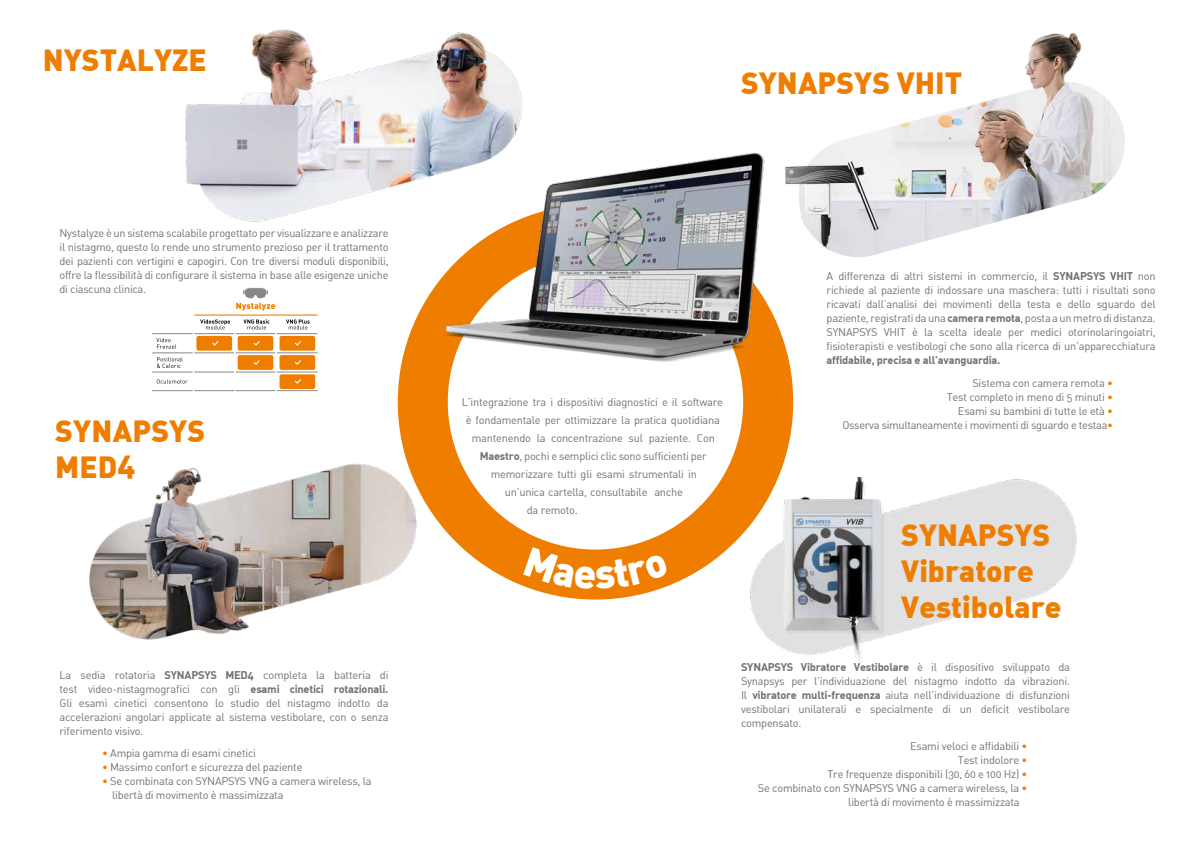
<style>
.page{position:relative;width:1191px;height:842px;background:#fff}
.page>*{position:absolute;margin:0;border:0;box-sizing:border-box;transform-origin:0 0}
.t1{font:900 30px/36px "DIN Alternate";color:#ef7d00}
.t2{font:11px/14px "DIN Alternate";letter-spacing:-.02em;color:#6f7271;text-align:justify}
.t3{font:700 11px/22.5px "DIN Alternate";letter-spacing:-.02em;color:#6f7271}
.s1{font-weight:700}
.s2{color:#ef7d00}
.s3{font-weight:400}
.s4{font-weight:400;color:#ef7d00}
.s5{color:#fff}
</style>
<div class="page">
<div style="left:398px;top:204px;width:395px;height:395px;border:50px solid #ef7d00;border-radius:50%"></div>
<img style="left:720px;top:477px;width:357px;height:185px">
<img style="left:185px;top:29px;width:338px;height:193px">
<img style="left:89px;top:415px;width:352px;height:225px">
<img style="left:366px;top:123px;width:428px;height:289px">
<div style="left:196px;top:336px;width:36px;height:15px;background:#ef7d00;border-radius:2px"></div>
<div style="left:238px;top:336px;width:35px;height:15px;background:#ef7d00;border-radius:2px"></div>
<div style="left:238px;top:355px;width:35px;height:15px;background:#ef7d00;border-radius:2px"></div>
<div style="left:279px;top:336px;width:36px;height:15px;background:#ef7d00;border-radius:2px"></div>
<div style="left:279px;top:355px;width:36px;height:15px;background:#ef7d00;border-radius:2px"></div>
<div style="left:279px;top:374px;width:36px;height:15px;background:#ef7d00;border-radius:2px"></div>
<hr style="left:152px;top:333px;width:41px;height:1px;background:#878787">
<hr style="left:194px;top:333px;width:40px;height:1px;background:#878787">
<hr style="left:236px;top:333px;width:39px;height:1px;background:#878787">
<hr style="left:277px;top:333px;width:40px;height:1px;background:#878787">
<hr style="left:152px;top:353px;width:41px;height:1px;background:#878787">
<hr style="left:194px;top:353px;width:40px;height:1px;background:#878787">
<hr style="left:236px;top:353px;width:39px;height:1px;background:#878787">
<hr style="left:277px;top:353px;width:40px;height:1px;background:#878787">
<hr style="left:152px;top:372px;width:41px;height:1px;background:#878787">
<hr style="left:194px;top:372px;width:40px;height:1px;background:#878787">
<hr style="left:236px;top:372px;width:39px;height:1px;background:#878787">
<hr style="left:277px;top:372px;width:40px;height:1px;background:#878787">
<hr style="left:152px;top:390px;width:41px;height:1px;background:#878787">
<hr style="left:194px;top:390px;width:40px;height:1px;background:#878787">
<hr style="left:236px;top:390px;width:39px;height:1px;background:#878787">
<hr style="left:277px;top:390px;width:40px;height:1px;background:#878787">
<hr style="left:194px;top:314px;width:41px;height:2px;background:#ef7d00">
<hr style="left:235px;top:314px;width:41px;height:2px;background:#ef7d00">
<hr style="left:276px;top:314px;width:41px;height:2px;background:#ef7d00">
<svg style="left:236px;top:288px;width:39px;height:22px"></svg>
<svg style="left:243px;top:319px;width:26px;height:10px"></svg>
<svg style="left:286px;top:319px;width:24px;height:10px"></svg>
<svg style="left:200px;top:319px;width:36px;height:73px"></svg>
<svg style="left:253px;top:341px;width:7px;height:5px"></svg>
<svg style="left:295px;top:341px;width:6px;height:5px"></svg>
<svg style="left:253px;top:360px;width:7px;height:5px"></svg>
<svg style="left:295px;top:360px;width:6px;height:5px"></svg>
<svg style="left:156px;top:333px;width:37px;height:59px"></svg>
<svg style="left:295px;top:379px;width:6px;height:5px"></svg>
<img style="left:768px;top:33px;width:357px;height:245px">
<div style="left:523px;top:547px;width:146px;height:42px;background:#ef7d00"></div>
<h1 class="t1" style="left:43px;top:40px;width:166px">NYSTALYZE</h1>
<p class="t2" style="left:60px;top:226px;width:330px">Nystalyze è un sistema scalabile progettato per visualizzare e analizzare il nistagmo, questo lo rende uno strumento prezioso per il trattamento dei pazienti con vertigini e capogiri. Con tre diversi moduli disponibili, offre la flessibilità di configurare il sistema in base alle esigenze uniche di ciascuna clinica.</p>
<h1 class="t1" style="left:55px;top:412px;width:152px">SYNAPSYS<br>MED4</h1>
<p class="t2" style="left:60px;top:667px;width:330px">La sedia rotatoria <span class="s1">SYNAPSYS MED4</span> completa la batteria di test video-nistagmografici con gli <span class="s1">esami cinetici rotazionali.<br></span>Gli esami cinetici consentono lo studio del nistagmo indotto da accelerazioni angolari applicate al sistema vestibolare, con o senza riferimento visivo.</p>
<p class="t2" style="left:102px;top:746px;width:155px"><span class="s2">•</span> Ampia gamma di esami cinetici</p>
<p class="t2" style="left:102px;top:760px;width:202px"><span class="s2">•</span> Massimo confort e sicurezza del paziente</p>
<p class="t2" style="left:112px;top:774px;width:261px;text-indent:-10px"><span class="s2">•</span> Se combinata con SYNAPSYS VNG a camera wireless, la libertà di movimento è massimizzata</p>
<h1 class="t1" style="left:741px;top:64px;width:223px">SYNAPSYS VHIT</h1>
<p class="t2" style="left:462px;top:395px;width:263px">L’integrazione tra i dispositivi diagnostici e il software</p>
<p class="t2" style="left:466px;top:413px;width:256px">è fondamentale per ottimizzare la pratica quotidiana</p>
<p class="t2" style="left:472px;top:431px;width:245px">mantenendo la concentrazione sul paziente. Con</p>
<p class="t2" style="left:480px;top:449px;width:229px"><span class="s1">Maestro</span>, pochi e semplici clic sono sufficienti per</p>
<p class="t2" style="left:491px;top:467px;width:208px">memorizzare tutti gli esami strumentali in</p>
<p class="t2" style="left:505px;top:485px;width:179px">un’unica cartella, consultabile anche</p>
<p class="t2" style="left:527px;top:503px;width:52px">da remoto.</p>
<p class="t2" style="left:826px;top:269px;width:330px">A differenza di altri sistemi in commercio, il <span class="s1">SYNAPSYS VHIT</span> non richiede al paziente di indossare una maschera: tutti i risultati sono ricavati dall’analisi dei movimenti della testa e dello sguardo del paziente, registrati da una <span class="s1">camera remota</span>, posta a un metro di distanza.<br>SYNAPSYS VHIT è la scelta ideale per medici otorinolaringoiatri, fisioterapisti e vestibologi che sono alla ricerca di un’apparecchiatura</p>
<p class="t3" style="left:972px;top:349px;width:142px;text-indent:-146px">affidabile, precisa e all’avanguardia.<br><span class="s3">Sistema con camera remota</span> <span class="s4">•</span></p>
<p class="t2" style="left:842px;top:390px;width:272px;text-align:right">Test completo in meno di 5 minuti <span class="s2">•<br></span>Esami su bambini di tutte le età <span class="s2">•<br></span>Osserva simultaneamente i movimenti di sguardo e testaa<span class="s2">•</span></p>
<h1 class="t1" style="left:901px;top:515px;width:162px">SYNAPSYS<br>Vibratore<br>Vestibolare</h1>
<p class="t2" style="left:741px;top:660px;width:330px"><span class="s1">SYNAPSYS Vibratore Vestibolare</span> è il dispositivo sviluppato da Synapsys per l’individuazione del nistagmo indotto da vibrazioni.<br>Il <span class="s1">vibratore multi-frequenza</span> aiuta nell’individuazione di disfunzioni vestibolari unilaterali e specialmente di un deficit vestibolare compensato.</p>
<p class="t2" style="left:758px;top:739px;width:271px;text-align:right">Esami veloci e affidabili <span class="s2">•<br></span>Test indolore <span class="s2">•<br></span>Tre frequenze disponibili (30, 60 e 100 Hz) <span class="s2">•<br></span>Se combinato con SYNAPSYS VNG a camera wireless, la <span class="s2">• </span>libertà di movimento è massimizzata <span class="s5">.</span></p>
</div>
